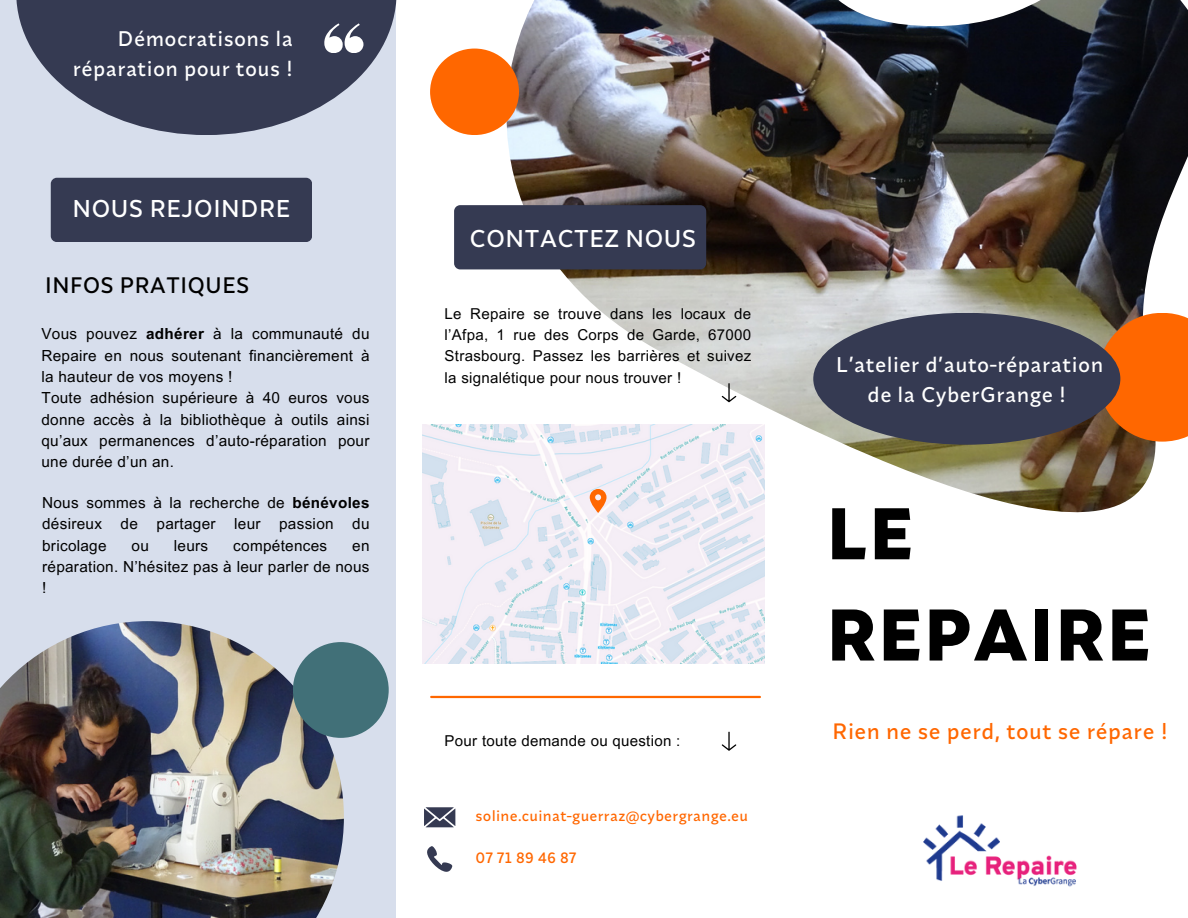
<style>
.page{position:relative;width:1188px;height:918px;background:#fff}
.page>*{position:absolute;margin:0;border:0;box-sizing:border-box;transform-origin:0 0}
.t1{font:700 72.9px "Synonym";color:#000}
.t2{font:500 24.3px "Synonym";color:#fff}
.t3{font:500 22.35px "Synonym";color:#000}
.t4{font:500 22.2px "Synonym";letter-spacing:.02em;color:#ff6700}
.t5{font:500 21.3px/30.3px "Synonym";letter-spacing:.02em;color:#fff;text-align:center}
.t6{font:500 21.15px/30px "Synonym";letter-spacing:.02em;color:#fff;text-align:right}
.t7{font:15.3px/21.3px "Arial MT Pro";letter-spacing:.02em;color:#000;text-align:justify}
.t8{font:15px/21.3px "Arial MT Pro";letter-spacing:.02em;color:#000;text-align:justify}
.t9{font:500 15px "Synonym";letter-spacing:.02em;color:#ff6700}
.s1{font-weight:700}
</style>
<div class="page">
<div style="left:0;top:0;width:396px;height:918px;background:#d7deec"></div>
<img style="left:506px;top:0;width:682px;height:512px">
<svg style="left:16px;top:0;width:381px;height:135px;fill:#353a52"></svg>
<svg style="left:1098px;top:313px;width:90px;height:129px;background:#e6650b"></svg>
<div style="left:813px;top:313px;width:307px;height:132px;background:#353a52;border-radius:50%"></div>
<div style="left:430px;top:49px;width:89px;height:86px;background:#ff6700;border-radius:50%"></div>
<img style="left:0;top:621px;width:344px;height:297px">
<div style="left:293px;top:642px;width:96px;height:96px;background:#417078;border-radius:50%"></div>
<div style="left:51px;top:178px;width:261px;height:64px;background:#353a52;border-radius:6px"></div>
<hr style="left:431px;top:696px;width:329px;height:2px;background:#ff6700">
<svg style="left:324px;top:23px;width:39px;height:30px"></svg>
<img style="left:923px;top:815px;width:154px;height:72px">
<div style="left:454px;top:205px;width:252px;height:64px;background:#353a52;border-radius:6px"></div>
<img style="left:423px;top:424px;width:342px;height:240px">
<svg style="left:427px;top:846px;width:25px;height:26px"></svg>
<svg style="left:590px;top:489px;width:17px;height:24px"></svg>
<svg style="left:424px;top:807px;width:31px;height:20px"></svg>
<svg style="left:722px;top:732px;width:14px;height:19px"></svg>
<svg style="left:722px;top:383px;width:14px;height:19px"></svg>
<p class="t6" style="left:73px;top:23px;width:222px">Démocratisons la réparation pour tous !</p>
<p class="t2" style="left:72px;top:193px;width:220px">NOUS REJOINDRE</p>
<p class="t3" style="left:45px;top:270px;width:207px">INFOS PRATIQUES</p>
<p class="t7" style="left:41px;top:325px;width:330px">Vous pouvez <span class="s1">adhérer</span> à la communauté du Repaire en nous soutenant financièrement à la hauteur de vos moyens !</p>
<p class="t7" style="left:41px;top:389px;width:330px">Toute adhésion supérieure à 40 euros vous donne accès à la bibliothèque à outils ainsi qu’aux permanences d’auto-réparation pour une durée d’un an.</p>
<p class="t7" style="left:42px;top:494px;width:329px">Nous sommes à la recherche de <span class="s1">bénévoles </span>désireux de partager leur passion du bricolage</p>
<p class="t7" style="left:132px;top:536px;width:19px">ou</p>
<p class="t7" style="left:174px;top:536px;width:36px">leurs</p>
<p class="t7" style="left:233px;top:536px;width:95px">compétences</p>
<p class="t7" style="left:42px;top:536px;width:329px;text-indent:310px">en réparation. N’hésitez pas à leur parler de nous !</p>
<p class="t2" style="left:470px;top:222px;width:229px">CONTACTEZ NOUS</p>
<p class="t8" style="left:445px;top:305px;width:308px">Le Repaire se trouve dans les locaux de l’Afpa, 1 rue des Corps de Garde, 67000<br>Strasbourg. Passez les barrières et suivez la signalétique pour nous trouver !</p>
<p class="t8" style="left:445px;top:732px;width:237px">Pour toute demande ou question :</p>
<p class="t9" style="left:476px;top:806px;width:274px">soline.cuinat-guerraz@cybergrange.eu</p>
<p class="t9" style="left:476px;top:848px;width:102px">07 71 89 46 87</p>
<p class="t5" style="left:836px;top:349px;width:269px">L’atelier d’auto-réparation de la CyberGrange !</p>
<p class="t1" style="left:826px;top:486px;width:90px">LE</p>
<p class="t1" style="left:826px;top:587px;width:327px">REPAIRE</p>
<p class="t4" style="left:832px;top:717px;width:337px">Rien ne se perd, tout se répare !</p>
</div>
